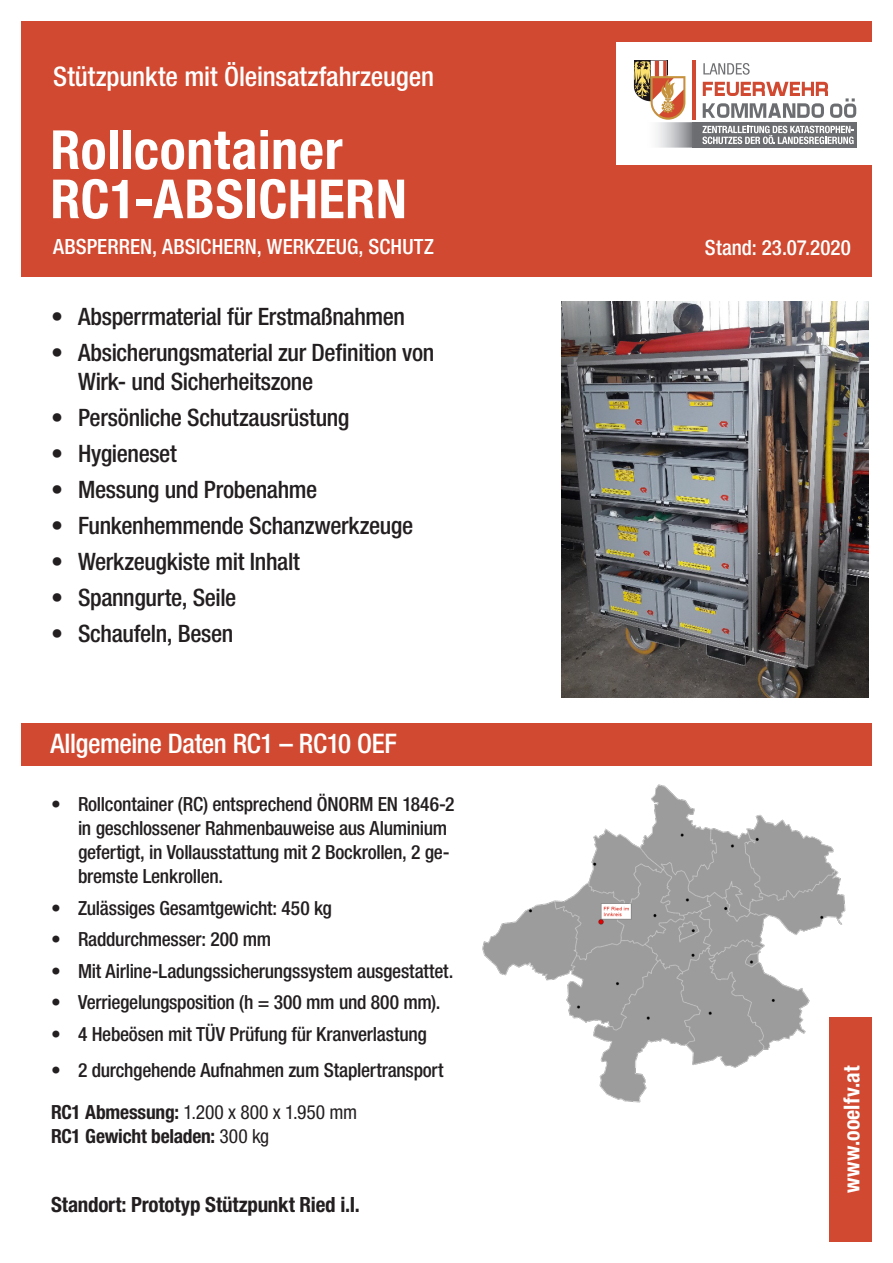
<style>
.page{position:relative;width:893px;height:1263px;background:#fff}
.page>*{position:absolute;margin:0;border:0;box-sizing:border-box;transform-origin:0 0}
.t1{font:700 condensed 54px "Helvetica Neue LT Pro";letter-spacing:.01em;color:#fff}
.t2{font:500 condensed 27px "Helvetica Neue LT Pro";letter-spacing:-.01em;color:#fff}
.t3{font:500 condensed 24px/28.8px "Helvetica Neue LT Pro";letter-spacing:-.015em;color:#231f20}
.t4{font:700 condensed 21.9px "Helvetica Neue LT Std";letter-spacing:.005em;color:#fff}
.t5{font:500 condensed 21px "Helvetica Neue LT Pro";letter-spacing:.005em;color:#fff}
.t6{font:700 condensed 21px "Helvetica Neue LT Pro";letter-spacing:-.01em;color:#231f20}
.t7{font:500 condensed 19.5px/24px "Helvetica Neue LT Pro";letter-spacing:-.015em;color:#231f20}
.t8{font:condensed 19.5px "Helvetica Neue LT Pro";color:#231f20}
.t9{font:700 condensed 19.5px "Helvetica Neue LT Pro";letter-spacing:-.01em;color:#231f20}
.s1{font-weight:700}
.s2{font-weight:400}
</style>
<div class="page">
<div style="left:22px;top:21px;width:850px;height:255px;background:#d04930"></div>
<div style="left:617px;top:43px;width:276px;height:122px;background:#fff"></div>
<hr style="left:692px;top:60px;width:4px;height:60px;background:#d04930">
<svg style="left:703px;top:63px;width:47px;height:12px"></svg>
<svg style="left:703px;top:82px;width:153px;height:36px"></svg>
<svg style="left:634px;top:60px;width:33px;height:1px"></svg>
<svg style="left:634px;top:61px;width:51px;height:59px"></svg>
<div style="left:693px;top:122px;width:163px;height:26px;background:#6c6d70"></div>
<img style="left:657px;top:122px;width:36px;height:26px">
<svg style="left:702px;top:126px;width:152px;height:18px"></svg>
<div style="left:829px;top:1017px;width:43px;height:225px;background:#d04930"></div>
<img style="left:482px;top:784px;width:364px;height:319px">
<div style="left:21px;top:723px;width:851px;height:42px;background:#d04930"></div>
<img style="left:561px;top:302px;width:307px;height:396px">
<p class="t2" style="left:53px;top:60px;width:382px">Stützpunkte mit Öleinsatzfahrzeugen</p>
<p class="t1" style="left:50px;top:117px;width:294px">Rollcontainer</p>
<p class="t1" style="left:50px;top:166px;width:358px">RC1-ABSICHERN</p>
<p class="t5" style="left:53px;top:234px;width:382px">ABSPERREN, ABSICHERN, WERKZEUG, SCHUTZ</p>
<p class="t5" style="left:705px;top:235px;width:147px">Stand: 23.07.2020</p>
<p class="t3" style="left:51px;top:302px;width:355px">• Absperrmaterial für Erstmaßnahmen</p>
<p class="t3" style="left:78px;top:338px;width:358px;text-indent:-27px">• Absicherungsmaterial zur Definition von<br>Wirk- und Sicherheitszone</p>
<p class="t3" style="left:51px;top:403px;width:300px">• Persönliche Schutzausrüstung</p>
<p class="t3" style="left:51px;top:439px;width:127px">• Hygieneset</p>
<p class="t3" style="left:51px;top:475px;width:268px">• Messung und Probenahme</p>
<p class="t3" style="left:51px;top:511px;width:364px">• Funkenhemmende Schanzwerkzeuge</p>
<p class="t3" style="left:51px;top:547px;width:250px">• Werkzeugkiste mit Inhalt</p>
<p class="t3" style="left:51px;top:583px;width:187px">• Spanngurte, Seile</p>
<p class="t3" style="left:51px;top:619px;width:184px">• Schaufeln, Besen</p>
<p class="t2" style="left:51px;top:728px;width:348px">Allgemeine Daten RC1 – RC10 OEF</p>
<p class="t7" style="left:78px;top:792px;width:378px;text-indent:-27px">• Rollcontainer (RC) entsprechend ÖNORM EN 1846-2 in geschlossener Rahmenbauweise aus Aluminium gefertigt, in Vollausstattung mit 2 Bockrollen, 2 ge&shy;bremste Lenkrollen.</p>
<p class="t7" style="left:51px;top:896px;width:282px">• Zulässiges Gesamtgewicht: 450 kg</p>
<p class="t7" style="left:51px;top:927px;width:222px">• Raddurchmesser: 200 mm</p>
<p class="t7" style="left:51px;top:959px;width:404px">• Mit Airline-Ladungssicherungssystem ausgestattet.</p>
<p class="t7" style="left:51px;top:990px;width:391px">• Verriegelungsposition (h = 300 mm und 800 mm).</p>
<p class="t7" style="left:51px;top:1022px;width:377px">• 4 Hebeösen mit TÜV Prüfung für Kranverlastung</p>
<p class="t7" style="left:51px;top:1058px;width:394px">• 2 durchgehende Aufnahmen zum Staplertransport</p>
<p class="t8" style="left:51px;top:1100px;width:308px"><span class="s1">RC1 Abmessung:</span> 1.200 x 800 x 1.950 mm</p>
<p class="t9" style="left:51px;top:1124px;width:220px">RC1 Gewicht beladen: <span class="s2">300 kg</span></p>
<p class="t6" style="left:51px;top:1192px;width:310px">Standort: Prototyp Stützpunkt Ried i.I.</p>
<p class="t4" style="left:838px;top:1193px;width:129px;rotate:-90deg">www.ooelfv.at</p>
</div>
